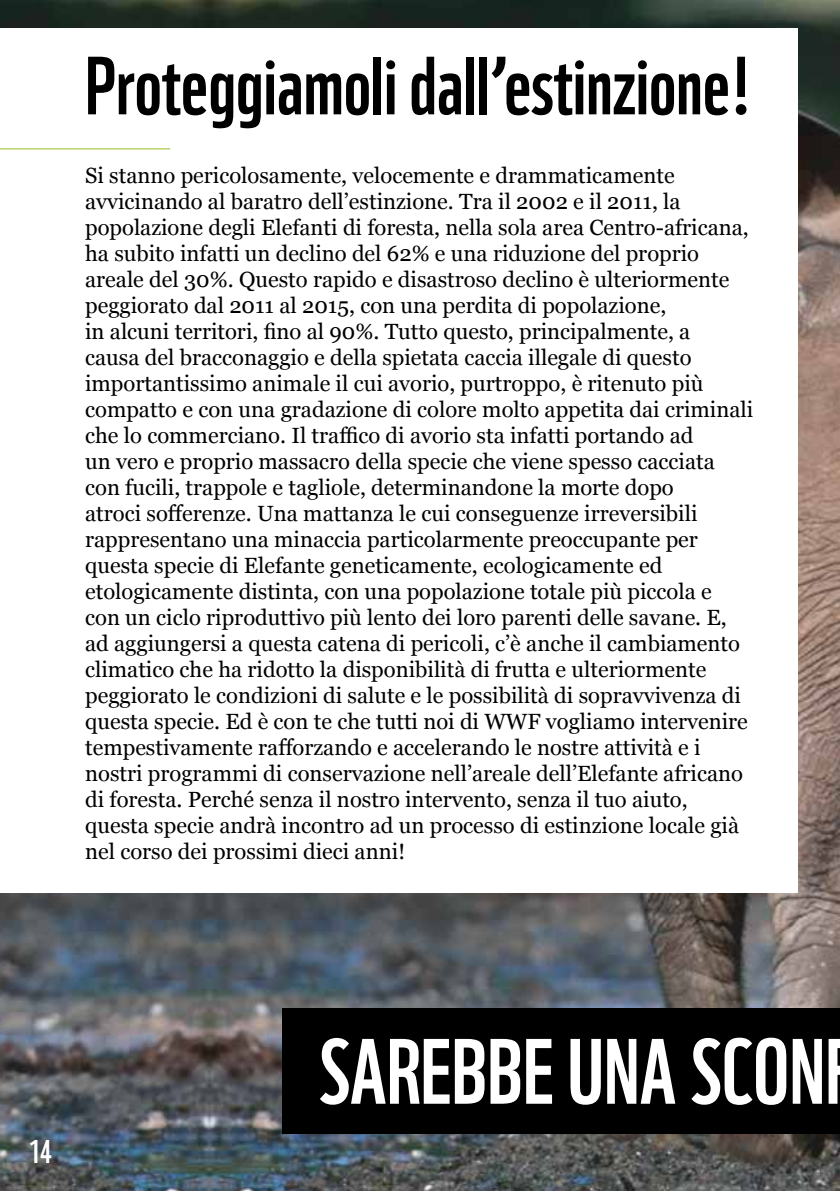
<style>
.page{position:relative;width:840px;height:1191px;background:#fff}
.page>*{position:absolute;margin:0;border:0;box-sizing:border-box;transform-origin:0 0}
.t1{font:90px "WWF";color:#fff}
.t2{font:80px "WWF";color:#000}
.t3{font:32px "WWF";color:#fff}
.t4{font:22px/26px "Georgia";color:#000}
</style>
<div class="page">
<img style="left:0;top:0;width:839px;height:1191px">
<div style="left:0;top:28px;width:797px;height:864px;background:#fff"></div>
<div style="left:282px;top:1008px;width:557px;height:126px;background:#000"></div>
<hr style="left:0;top:148px;width:170px;height:1px;background:#95c11f">
<h2 class="t2" style="left:85px;top:23px;width:668px">Proteggiamoli dall’estinzione!</h2>
<p class="t4" style="left:85px;top:161px;width:669px">Si stanno pericolosamente, velocemente e drammaticamente avvicinando al baratro dell’estinzione. Tra il 2002 e il 2011, la popolazione degli Elefanti di foresta, nella sola area Centro-africana, ha subito infatti un declino del 62% e una riduzione del proprio areale del 30%. Questo rapido e disastroso declino è ulteriormente peggiorato dal 2011 al 2015, con una perdita di popolazione,<br>in alcuni territori, fino al 90%. Tutto questo, principalmente, a<br>causa del bracconaggio e della spietata caccia illegale di questo importantissimo animale il cui avorio, purtroppo, è ritenuto più compatto e con una gradazione di colore molto appetita dai criminali che lo commerciano. Il traffico di avorio sta infatti portando ad<br>un vero e proprio massacro della specie che viene spesso cacciata con fucili, trappole e tagliole, determinandone la morte dopo<br>atroci sofferenze. Una mattanza le cui conseguenze irreversibili rappresentano una minaccia particolarmente preoccupante per questa specie di Elefante geneticamente, ecologicamente ed etologicamente distinta, con una popolazione totale più piccola e<br>con un ciclo riproduttivo più lento dei loro parenti delle savane. E, ad aggiungersi a questa catena di pericoli, c’è anche il cambiamento climatico che ha ridotto la disponibilità di frutta e ulteriormente peggiorato le condizioni di salute e le possibilità di sopravvivenza di questa specie. Ed è con te che tutti noi di WWF vogliamo intervenire tempestivamente rafforzando e accelerando le nostre attività e i nostri programmi di conservazione nell’areale dell’Elefante africano di foresta. Perché senza il nostro intervento, senza il tuo aiuto, questa specie andrà incontro ad un processo di estinzione locale già nel corso dei prossimi dieci anni!</p>
<h3 class="t3" style="left:28px;top:1126px;width:25px">14</h3>
<h1 class="t1" style="left:318px;top:1001px;width:508px">SAREBBE UNA SCON</h1>
</div>
